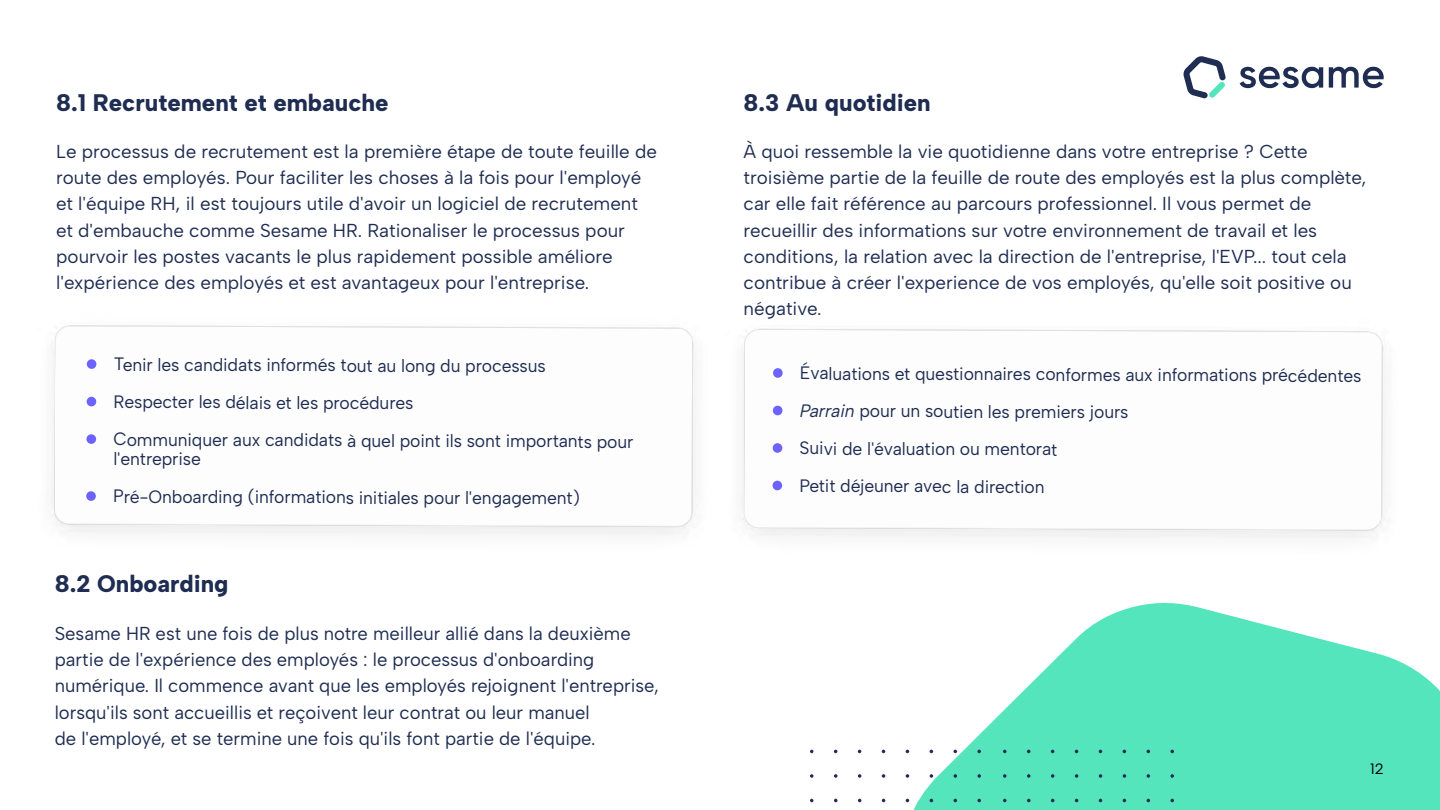
<style>
.page{position:relative;width:1440px;height:810px;background:#fff}
.page>*{position:absolute;margin:0;border:0;box-sizing:border-box;transform-origin:0 0}
.t1{font:800 24px "Albert Sans";color:#1f2d52}
.t2{font:18.75px/26.2px "Albert Sans";color:#1f2d52}
.t3{font:18px/37.3px "Albert Sans";letter-spacing:-.01em;color:#1f2d52}
.t4{font:15px "Albert Sans";color:#000}
.s1{font-style:italic}
</style>
<div class="page">
<img style="left:51px;top:325px;width:644px;height:210px">
<img style="left:741px;top:328px;width:644px;height:210px">
<div style="left:87px;top:359px;width:9px;height:10px;background:#6c63ff;border-radius:50%"></div>
<div style="left:87px;top:397px;width:9px;height:9px;background:#6c63ff;border-radius:50%"></div>
<div style="left:86px;top:434px;width:10px;height:10px;background:#6c63ff;border-radius:50%"></div>
<div style="left:86px;top:491px;width:10px;height:10px;background:#6c63ff;border-radius:50%"></div>
<div style="left:773px;top:368px;width:10px;height:10px;background:#6c63ff;border-radius:50%"></div>
<div style="left:773px;top:406px;width:10px;height:9px;background:#6c63ff;border-radius:50%"></div>
<div style="left:773px;top:443px;width:9px;height:10px;background:#6c63ff;border-radius:50%"></div>
<div style="left:773px;top:481px;width:9px;height:9px;background:#6c63ff;border-radius:50%"></div>
<svg style="left:905px;top:603px;width:535px;height:207px;fill:#55e5bc"></svg>
<svg style="left:1240px;top:66px;width:83px;height:22px"></svg>
<svg style="left:1329px;top:67px;width:55px;height:21px"></svg>
<svg style="left:1184px;top:56px;width:42px;height:42px"></svg>
<svg style="left:1003px;top:774px;width:4px;height:4px"></svg>
<svg style="left:1003px;top:798px;width:4px;height:5px"></svg>
<svg style="left:1027px;top:774px;width:4px;height:4px"></svg>
<svg style="left:1051px;top:774px;width:3px;height:4px"></svg>
<svg style="left:1075px;top:774px;width:3px;height:4px"></svg>
<svg style="left:1099px;top:774px;width:3px;height:4px"></svg>
<svg style="left:1123px;top:774px;width:3px;height:4px"></svg>
<svg style="left:1146px;top:774px;width:4px;height:4px"></svg>
<svg style="left:1170px;top:774px;width:4px;height:4px"></svg>
<svg style="left:1003px;top:749px;width:4px;height:5px"></svg>
<svg style="left:1146px;top:750px;width:4px;height:3px"></svg>
<svg style="left:1170px;top:750px;width:4px;height:3px"></svg>
<svg style="left:1027px;top:799px;width:4px;height:3px"></svg>
<svg style="left:1146px;top:799px;width:4px;height:3px"></svg>
<svg style="left:1170px;top:799px;width:4px;height:3px"></svg>
<svg style="left:810px;top:774px;width:4px;height:4px"></svg>
<svg style="left:810px;top:798px;width:4px;height:5px"></svg>
<svg style="left:834px;top:774px;width:4px;height:4px"></svg>
<svg style="left:858px;top:774px;width:3px;height:4px"></svg>
<svg style="left:882px;top:774px;width:3px;height:4px"></svg>
<svg style="left:906px;top:774px;width:3px;height:4px"></svg>
<svg style="left:930px;top:774px;width:3px;height:4px"></svg>
<svg style="left:953px;top:774px;width:4px;height:4px"></svg>
<svg style="left:977px;top:774px;width:4px;height:4px"></svg>
<svg style="left:810px;top:749px;width:4px;height:5px"></svg>
<svg style="left:953px;top:750px;width:4px;height:3px"></svg>
<svg style="left:977px;top:750px;width:4px;height:3px"></svg>
<svg style="left:834px;top:799px;width:4px;height:3px"></svg>
<svg style="left:953px;top:799px;width:4px;height:3px"></svg>
<svg style="left:977px;top:799px;width:4px;height:3px"></svg>
<p class="t1" style="left:56px;top:88px;width:334px">8.1 Recrutement et embauche</p>
<p class="t1" style="left:744px;top:88px;width:189px">8.3 Au quotidien</p>
<p class="t2" style="left:56px;top:138px;width:602px">Le processus de recrutement est la première étape de toute feuille de route des employés. Pour faciliter les choses à la fois pour l'employé et l'équipe RH, il est toujours utile d'avoir un logiciel de recrutement et d'embauche comme Sesame HR. Rationaliser le processus pour pourvoir les postes vacants le plus rapidement possible améliore l'expérience des employés et est avantageux pour l'entreprise.</p>
<p class="t2" style="left:744px;top:138px;width:624px">À quoi ressemble la vie quotidienne dans votre entreprise ? Cette troisième partie de la feuille de route des employés est la plus complète, car elle fait référence au parcours professionnel. Il vous permet de recueillir des informations sur votre environnement de travail et les conditions, la relation avec la direction de l'entreprise, l'EVP... tout cela contribue à créer l'experience de vos employés, qu'elle soit positive ou négative.</p>
<p class="t3" style="left:113px;top:346px;width:522px;line-height:37.7px">Tenir les candidats informés tout au long du processus<br>Respecter les délais et les procédures<br>Communiquer aux candidats à quel point ils sont importants pour</p>
<p class="t3" style="left:113px;top:440px;width:468px;line-height:38.4px">l'entreprise<br>Pré-Onboarding (informations initiales pour l'engagement)</p>
<p class="t1" style="left:55px;top:569px;width:175px">8.2 Onboarding</p>
<p class="t2" style="left:55px;top:620px;width:606px">Sesame HR est une fois de plus notre meilleur allié dans la deuxième partie de l'expérience des employés : le processus d'onboarding numérique. Il commence avant que les employés rejoignent l'entreprise, lorsqu'ils sont accueillis et reçoivent leur contrat ou leur manuel<br>de l'employé, et se termine une fois qu'ils font partie de l'équipe.</p>
<p class="t3" style="left:799px;top:356px;width:564px">Évaluations et questionnaires conformes aux informations précédentes <span class="s1">Parrain</span> pour un soutien les premiers jours<br>Suivi de l'évaluation ou mentorat<br>Petit déjeuner avec la direction</p>
<p class="t4" style="left:1370px;top:760px;width:15px">12</p>
</div>
